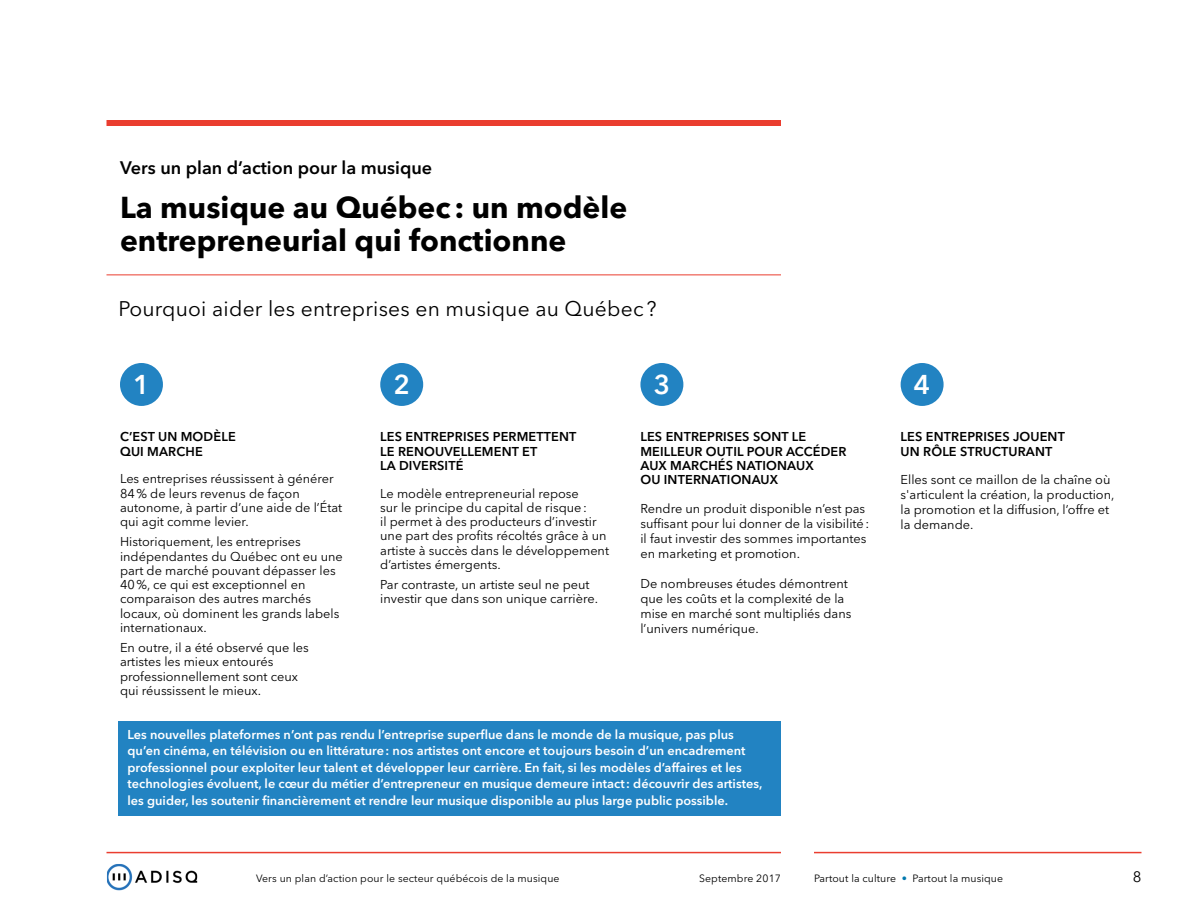
<style>
.page{position:relative;width:1188px;height:918px;background:#fff}
.page>*{position:absolute;margin:0;border:0;box-sizing:border-box;transform-origin:0 0}
.TITRE_20_pt{font:700 30px/33px "Avenir Next LT Pro";color:#000}
.t1{font:600 27px "Avenir Next LT Pro";color:#fff}
.Sous-titre_14_pt{font:21px "Avenir Next LT Pro";letter-spacing:.01em;color:#000}
.Titre_12_pt{font:600 18px "Avenir Next LT Pro";color:#000}
.t2{font:15px "Avenir Next LT Pro";color:#000}
.Texte_graphique_8_5{font:12.75px/14.2px "Avenir Next LT Pro";color:#000}
.Texte_8_5_pt{font:600 12.75px/16.5px "Avenir Next LT Pro";color:#fff}
.Texte_8_5_pt-2{font:12.75px/15px "Avenir Next LT Pro";color:#000}
.Titre_graphique_8_5{font:600 12.75px/14.2px "Avenir Next LT Pro";letter-spacing:.01em;color:#000}
.t3{font:10.5px "Avenir Next LT Pro";letter-spacing:.01em;color:#000}
.s1{color:#0078ae}
</style>
<div class="page">
<hr style="left:106px;top:852px;width:675px;height:1px;background:#ea3d2f">
<div style="left:106px;top:120px;width:675px;height:6px;background:#ea3d2f"></div>
<hr style="left:814px;top:852px;width:327px;height:1px;background:#ea3d2f">
<img style="left:107px;top:864px;width:90px;height:27px">
<hr style="left:106px;top:274px;width:675px;height:1px;background:#ea3d2f">
<div style="left:119px;top:722px;width:662px;height:94px;background:#2283c2"></div>
<div style="left:120px;top:363px;width:43px;height:43px;background:#2283c2;border-radius:50%"></div>
<div style="left:380px;top:363px;width:43px;height:43px;background:#2283c2;border-radius:50%"></div>
<div style="left:640px;top:363px;width:43px;height:43px;background:#2283c2;border-radius:50%"></div>
<div style="left:901px;top:363px;width:43px;height:43px;background:#2283c2;border-radius:50%"></div>
<p class="Titre_12_pt" style="left:120px;top:157px;width:314px">Vers un plan d’action pour la musique</p>
<p class="TITRE_20_pt" style="left:120px;top:190px;width:509px">La musique au Québec: un modèle entrepreneurial qui fonctionne</p>
<p class="Sous-titre_14_pt" style="left:119px;top:296px;width:540px">Pourquoi aider les entreprises en musique au Québec ?</p>
<p class="t1" style="left:133px;top:368px;width:18px">1</p>
<p class="t1" style="left:393px;top:368px;width:18px">2</p>
<p class="t1" style="left:654px;top:368px;width:18px">3</p>
<p class="t1" style="left:914px;top:368px;width:18px">4</p>
<p class="Titre_graphique_8_5" style="left:120px;top:430px;width:117px">C’EST UN MODÈLE<br>QUI MARCHE</p>
<p class="Texte_graphique_8_5" style="left:120px;top:472px;width:224px">Les entreprises réussissent à générer<br>84% de leurs revenus de façon autonome, à partir d’une aide de l’État qui agit comme levier.</p>
<p class="Texte_graphique_8_5" style="left:120px;top:535px;width:224px">Historiquement, les entreprises indépendantes du Québec ont eu une part de marché pouvant dépasser les<br>40%, ce qui est exceptionnel en comparaison des autres marchés locaux, où dominent les grands labels internationaux.</p>
<p class="Texte_graphique_8_5" style="left:120px;top:641px;width:190px">En outre, il a été observé que les artistes les mieux entourés professionnellement sont ceux qui réussissent le mieux.</p>
<p class="Titre_graphique_8_5" style="left:380px;top:430px;width:198px">LES ENTREPRISES PERMETTENT<br>LE RENOUVELLEMENT ET<br>LA DIVERSITÉ</p>
<p class="Texte_graphique_8_5" style="left:380px;top:486px;width:230px">Le modèle entrepreneurial repose<br>sur le principe du capital de risque:<br>il permet à des producteurs d’investir une part des profits récoltés grâce à un artiste à succès dans le développement d’artistes émergents.</p>
<p class="Texte_graphique_8_5" style="left:380px;top:578px;width:219px">Par contraste, un artiste seul ne peut investir que dans son unique carrière.</p>
<p class="Titre_graphique_8_5" style="left:640px;top:430px;width:208px">LES ENTREPRISES SONT LE<br>MEILLEUR OUTIL POUR ACCÉDER<br>AUX MARCHÉS NATIONAUX<br>OU INTERNATIONAUX</p>
<p class="Texte_8_5_pt-2" style="left:640px;top:501px;width:230px">Rendre un produit disponible n’est pas suffisant pour lui donner de la visibilité: il faut investir des sommes importantes en marketing et promotion.</p>
<p class="Texte_8_5_pt-2" style="left:640px;top:576px;width:213px">De nombreuses études démontrent que les coûts et la complexité de la mise en marché sont multipliés dans l’univers numérique.</p>
<p class="Texte_8_5_pt" style="left:128px;top:726px;width:636px">Les nouvelles plateformes n’ont pas rendu l’entreprise superflue dans le monde de la musique, pas plus qu’en cinéma, en télévision ou en littérature: nos artistes ont encore et toujours besoin d’un encadrement professionnel pour exploiter leur talent et développer leur carrière. En fait, si les modèles d’affaires et les technologies évoluent, le cœur du métier d’entrepreneur en musique demeure intact: découvrir des artistes, les guider, les soutenir financièrement et rendre leur musique disponible au plus large public possible.</p>
<p class="Titre_graphique_8_5" style="left:901px;top:430px;width:166px">LES ENTREPRISES JOUENT<br>UN RÔLE STRUCTURANT</p>
<p class="Texte_8_5_pt-2" style="left:901px;top:472px;width:215px">Elles sont ce maillon de la chaîne où s'articulent la création, la production, la promotion et la diffusion, l’offre et la demande.</p>
<p class="t3" style="left:256px;top:872px;width:305px">Vers un plan d’action pour le secteur québécois de la musique</p>
<p class="t3" style="left:699px;top:872px;width:83px">Septembre 2017</p>
<p class="t3" style="left:814px;top:872px;width:191px">Partout la culture <span class="s1">•</span> Partout la musique</p>
<p class="t2" style="left:1133px;top:868px;width:10px">8</p>
</div>
